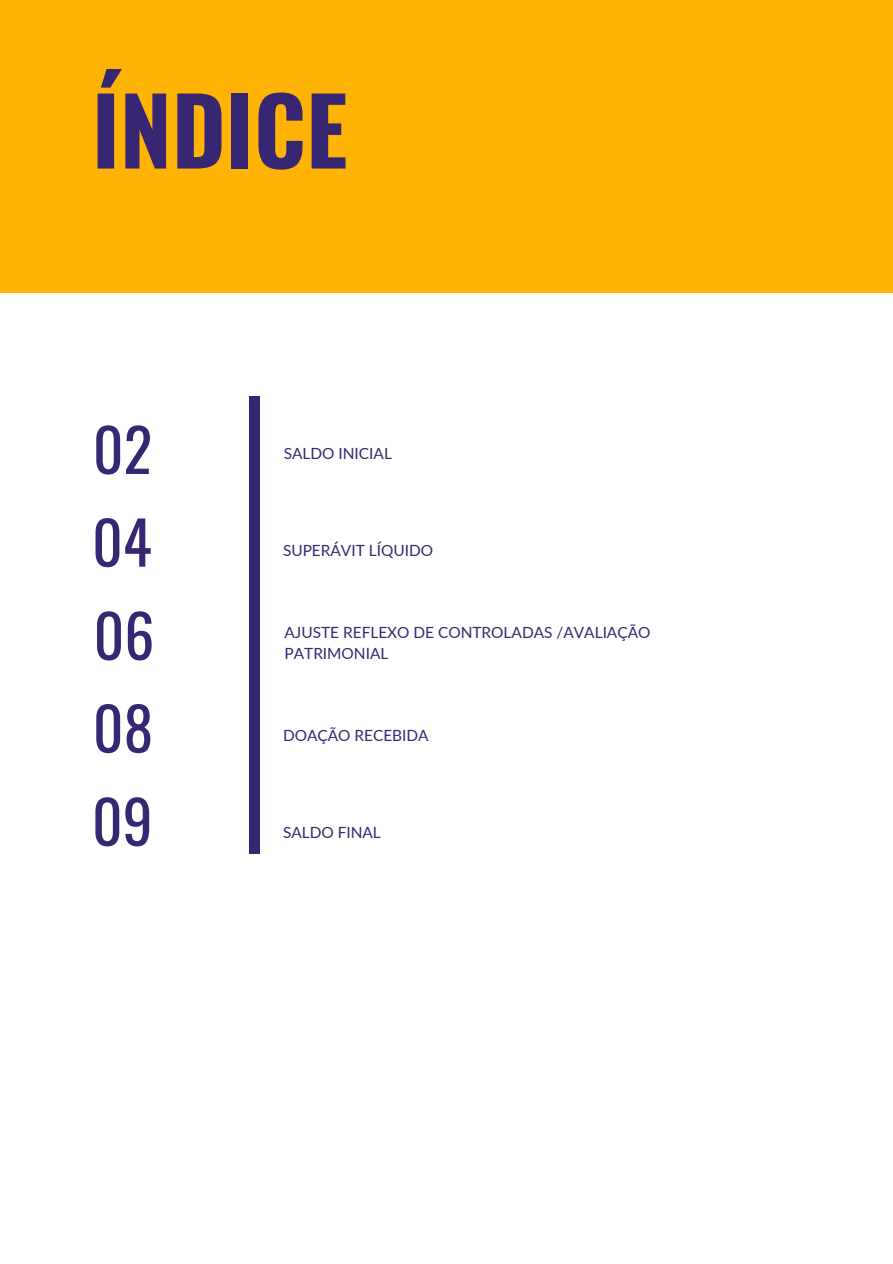
<style>
.page{position:relative;width:893px;height:1264px;background:#fff}
.page>*{position:absolute;margin:0;border:0;box-sizing:border-box;transform-origin:0 0}
.t1{font:700 92.55px "Oswald";color:#372772}
.t2{font:59.55px/92.8px "Oswald";color:#372772;text-align:justify}
.t3{font:15.45px/21px "Lato";color:#372772}
</style>
<div class="page">
<div style="left:0;top:0;width:892px;height:292px;background:#ffb405"></div>
<div style="left:249px;top:396px;width:10px;height:457px;background:#372772"></div>
<h1 class="t1" style="left:92px;top:58px;width:257px">ÍNDICE</h1>
<h2 class="t2" style="left:92px;top:400px;width:64px">02<br>04<br>06<br>08<br>09</h2>
<p class="t3" style="left:284px;top:443px;width:110px">SALDO INICIAL</p>
<p class="t3" style="left:283px;top:540px;width:151px">SUPERÁVIT LÍQUIDO</p>
<p class="t3" style="left:284px;top:622px;width:367px">AJUSTE REFLEXO DE CONTROLADAS /AVALIAÇÃO<br>PATRIMONIAL</p>
<p class="t3" style="left:283px;top:725px;width:147px">DOAÇÃO RECEBIDA</p>
<p class="t3" style="left:283px;top:821px;width:99px">SALDO FINAL</p>
</div>
